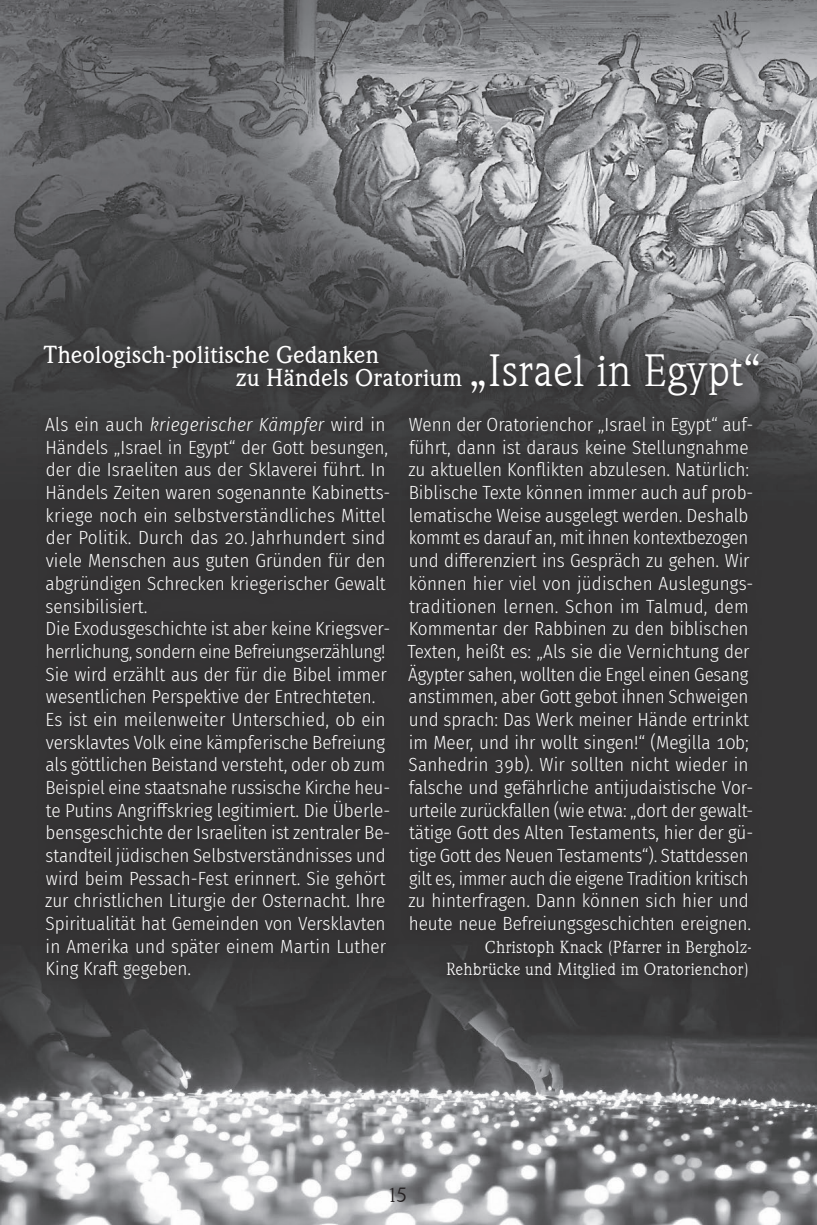
<style>
.page{position:relative;width:817px;height:1225px;background:#fff}
.page>*{position:absolute;margin:0;border:0;box-sizing:border-box;transform-origin:0 0}
.t1{font:500 24px/22.6px "Weidemann Itc TEE";color:#fff}
.t2{font:20px "Weidemann Itc TEE";color:#231f20}
.t3{font:300 19px/22.6px "Fira Sans Condensed";color:#fff}
.t4{font:17px/22.6px "Weidemann Itc TEE";letter-spacing:.01em;color:#fff;text-align:right}
.s1{font-weight:400;font-size:44px}
.s2{font-style:italic}
</style>
<div class="page">
<img style="left:0;top:0;width:816px;height:1225px">
<div style="left:398px;top:407px;width:363px;height:582px;background:#343233"></div>
<div style="left:35px;top:407px;width:363px;height:583px;background:#343233"></div>
<svg style="left:36px;top:337px;width:738px;height:74px;background:#434445"></svg>
<p class="t1" style="left:236px;top:343px;width:527px;text-indent:-192px">Theologisch-politische Gedanken<br>zu Händels Oratorium <span class="s1">„Israel in Egypt“</span></p>
<p class="t3" style="left:45px;top:413px;width:346px">Als ein auch <span class="s2">kriegerischer Kämpfer</span> wird in Händels „Israel in Egypt“ der Gott besungen, der die Israeliten aus der Sklaverei führt. In Händels Zeiten waren sogenannte Kabinetts&shy;kriege noch ein selbstverständliches Mittel der Politik. Durch das 20. Jahrhundert sind viele Menschen aus guten Gründen für den abgründigen Schrecken kriegerischer Gewalt sensibilisiert.<br>Die Exodusgeschichte ist aber keine Kriegsver&shy;herrlichung, sondern eine Befreiungserzählung!<br>Sie wird erzählt aus der für die Bibel immer wesentlichen Perspektive der Entrechteten.<br>Es ist ein meilenweiter Unterschied, ob ein versklavtes Volk eine kämpferische Befreiung als göttlichen Beistand versteht, oder ob zum Beispiel eine staatsnahe russische Kirche heu&shy;te Putins Angriffskrieg legitimiert. Die Überle&shy;bensgeschichte der Israeliten ist zentraler Be&shy;standteil jüdischen Selbstverständnisses und wird beim Pessach-Fest erinnert. Sie gehört zur christlichen Liturgie der Osternacht. Ihre Spiritualität hat Gemeinden von Versklavten in Amerika und später einem Martin Luther King Kraft gegeben.</p>
<p class="t3" style="left:407px;top:413px;width:347px">Wenn der Oratorienchor „Israel in Egypt“ auf&shy;führt, dann ist daraus keine Stellungnahme zu aktuellen Konflikten abzulesen. Natürlich:<br>Biblische Texte können immer auch auf prob&shy;lematische Weise ausgelegt werden. Deshalb kommt es darauf an, mit ihnen kontextbezogen und differenziert ins Gespräch zu gehen. Wir können hier viel von jüdischen Auslegungs&shy;traditionen lernen. Schon im Talmud, dem Kommentar der Rabbinen zu den biblischen Texten, heißt es: „Als sie die Vernichtung der Ägypter sahen, wollten die Engel einen Gesang anstimmen, aber Gott gebot ihnen Schweigen und sprach: Das Werk meiner Hände ertrinkt im Meer, und ihr wollt singen!“ (Megilla 10b; Sanhedrin 39b). Wir sollten nicht wieder in falsche und gefährliche antijudaistische Vor&shy;urteile zurückfallen (wie etwa: „dort der gewalt&shy;tätige Gott des Alten Testaments, hier der gü&shy;tige Gott des Neuen Testaments“). Stattdessen gilt es, immer auch die eigene Tradition kritisch zu hinterfragen. Dann können sich hier und heute neue Befreiungsgeschichten ereignen.</p>
<p class="t4" style="left:446px;top:935px;width:307px">Christoph Knack (Pfarrer in Bergholz-<br>Rehbrücke und Mitglied im Oratorienchor)</p>
<p class="t2" style="left:387px;top:1183px;width:22px">15</p>
</div>
